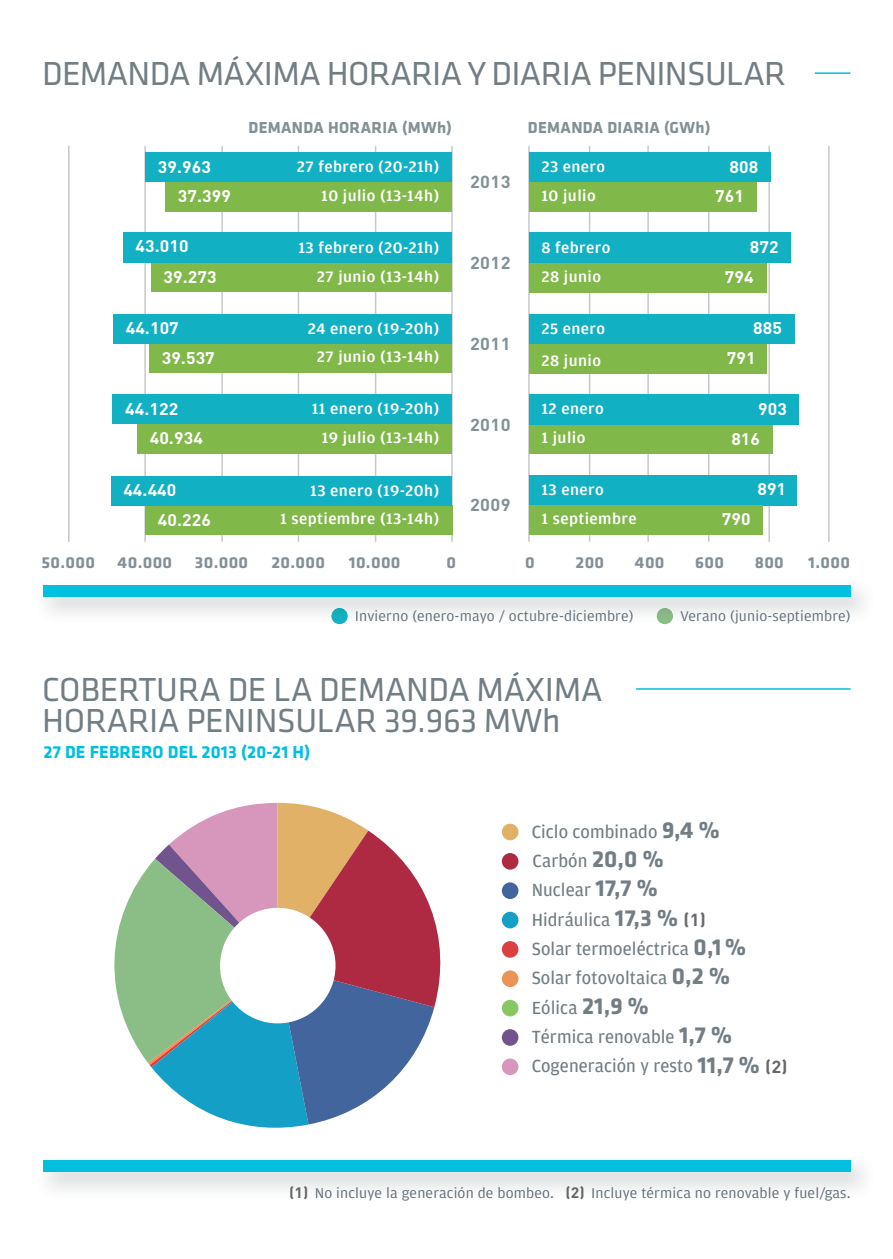
<style>
.page{position:relative;width:893px;height:1259px;background:#fff}
.page>*{position:absolute;margin:0;border:0;box-sizing:border-box;transform-origin:0 0}
.t1{font:34.5px/31.5px "Klavika Basic";letter-spacing:-.01em;color:#727d84}
.t2{font:18.6px/29.4px "Amplitude";letter-spacing:.005em;color:#727d84}
.t3{font:700 18px "Klavika Basic";letter-spacing:.01em;color:#00bfdf}
.t4{font:700 17.1px "DINOT";letter-spacing:.02em;color:#839097;scale:1.05 1}
.t5{font:700 16.8px "DINOT";letter-spacing:.005em;color:#fff;scale:1.05 1}
.t6{font:700 16.5px "Klavika Basic";letter-spacing:.02em;color:#839097;scale:1.05 1}
.t7{font:700 16.5px "Klavika Basic";letter-spacing:.02em;color:#839097}
.t8{font:500 15.9px/28.8px "Amplitude";letter-spacing:.025em;color:#fff;scale:1.05 1}
.t9{font:15px "Amplitude";letter-spacing:.01em;color:#606e76;scale:1.05 1}
.t10{font:15px "Amplitude";letter-spacing:.01em;color:#627078;scale:1.05 1}
.s1{color:#5f6d75}
.s2{color:#627179}
.s3{font-family:"Klavika Basic";font-weight:700;font-size:24px}
.s4{font-family:"DINOT";font-weight:700;font-size:17.4px;color:#67686b}
.s5{font-family:"DINOT";font-weight:700;color:#67686b}
.s6{color:#616f78}
.s7{font-family:"DINOT";font-weight:700;color:#646568}
</style>
<div class="page">
<hr style="left:815px;top:72px;width:35px;height:2px;background:#00bfdf">
<hr style="left:636px;top:688px;width:215px;height:2px;background:#00bfdf">
<div style="left:502px;top:823px;width:16px;height:17px;background:#e0b167;border-radius:50%"></div>
<div style="left:502px;top:853px;width:16px;height:16px;background:#ae2a42;border-radius:50%"></div>
<div style="left:502px;top:882px;width:16px;height:17px;background:#42659e;border-radius:50%"></div>
<div style="left:502px;top:911px;width:16px;height:17px;background:#139fc6;border-radius:50%"></div>
<div style="left:502px;top:941px;width:16px;height:16px;background:#db3f41;border-radius:50%"></div>
<div style="left:502px;top:970px;width:16px;height:17px;background:#eb9456;border-radius:50%"></div>
<div style="left:502px;top:999px;width:16px;height:17px;background:#89c765;border-radius:50%"></div>
<div style="left:502px;top:1029px;width:16px;height:16px;background:#71548d;border-radius:50%"></div>
<div style="left:502px;top:1058px;width:16px;height:17px;background:#d797bc;border-radius:50%"></div>
<div style="left:309px;top:1187px;width:253px;height:8px;background:#f6f6f7"></div>
<div style="left:567px;top:1186px;width:283px;height:9px;background:#f6f6f7"></div>
<div style="left:43px;top:1160px;width:808px;height:12px;background:#00bfdf"></div>
<img style="left:43px;top:588px;width:821px;height:30px">
<img style="left:331px;top:608px;width:17px;height:15px">
<div style="left:356px;top:610px;width:297px;height:8px;background:#f4f5f5"></div>
<img style="left:657px;top:608px;width:16px;height:15px">
<img style="left:681px;top:610px;width:169px;height:8px">
<div style="left:43px;top:585px;width:808px;height:11px;background:#00bfdf"></div>
<svg style="left:114px;top:803px;width:327px;height:325px"></svg>
<hr style="left:68px;top:146px;width:2px;height:396px;background:#c7c8ca">
<hr style="left:375px;top:146px;width:1px;height:396px;background:#c7c8ca">
<hr style="left:708px;top:146px;width:1px;height:396px;background:#c7c8ca">
<hr style="left:221px;top:146px;width:2px;height:396px;background:#c7c8ca">
<hr style="left:528px;top:146px;width:2px;height:396px;background:#c7c8ca">
<hr style="left:828px;top:146px;width:2px;height:396px;background:#c7c8ca">
<hr style="left:144px;top:146px;width:2px;height:396px;background:#c7c8ca">
<hr style="left:451px;top:146px;width:2px;height:396px;background:#c7c8ca">
<hr style="left:768px;top:146px;width:2px;height:396px;background:#c7c8ca">
<hr style="left:298px;top:146px;width:1px;height:396px;background:#c7c8ca">
<hr style="left:647px;top:146px;width:2px;height:396px;background:#c7c8ca">
<hr style="left:589px;top:146px;width:1px;height:396px;background:#c7c8ca">
<div style="left:145px;top:505px;width:307px;height:30px;background:#81b84a"></div>
<div style="left:111px;top:476px;width:340px;height:29px;background:#11b1c3"></div>
<div style="left:137px;top:424px;width:314px;height:30px;background:#81b84a"></div>
<div style="left:112px;top:394px;width:339px;height:30px;background:#11b1c3"></div>
<div style="left:149px;top:343px;width:302px;height:30px;background:#81b84a"></div>
<div style="left:113px;top:314px;width:338px;height:29px;background:#11b1c3"></div>
<div style="left:151px;top:262px;width:300px;height:30px;background:#81b84a"></div>
<div style="left:123px;top:232px;width:328px;height:30px;background:#11b1c3"></div>
<div style="left:165px;top:182px;width:286px;height:29px;background:#81b84a"></div>
<div style="left:145px;top:152px;width:306px;height:30px;background:#11b1c3"></div>
<div style="left:529px;top:475px;width:268px;height:30px;background:#11b1c3"></div>
<div style="left:529px;top:424px;width:243px;height:30px;background:#81b84a"></div>
<div style="left:529px;top:394px;width:270px;height:30px;background:#11b1c3"></div>
<div style="left:529px;top:344px;width:238px;height:30px;background:#81b84a"></div>
<div style="left:529px;top:314px;width:266px;height:30px;background:#11b1c3"></div>
<div style="left:529px;top:263px;width:238px;height:29px;background:#81b84a"></div>
<div style="left:529px;top:232px;width:262px;height:31px;background:#11b1c3"></div>
<div style="left:529px;top:182px;width:227px;height:30px;background:#81b84a"></div>
<div style="left:529px;top:152px;width:242px;height:30px;background:#11b1c3"></div>
<div style="left:529px;top:505px;width:234px;height:30px;background:#81b84a"></div>
<h1 class="t1" style="left:42px;top:57px;width:745px">DEMANDA MÁXIMA HORARIA Y DIARIA PENINSULAR</h1>
<p class="t7" style="left:249px;top:117px;width:205px">DEMANDA HORARIA (MWh)</p>
<p class="t7" style="left:528px;top:117px;width:184px">DEMANDA DIARIA (GWh)</p>
<p class="t5" style="left:158px;top:157px;width:52px">39.963</p>
<p class="t5" style="left:178px;top:186px;width:52px">37.399</p>
<p class="t5" style="left:136px;top:237px;width:52px">43.010</p>
<p class="t5" style="left:164px;top:267px;width:52px">39.273</p>
<p class="t5" style="left:126px;top:318px;width:52px">44.107</p>
<p class="t5" style="left:162px;top:348px;width:52px">39.537</p>
<p class="t5" style="left:125px;top:399px;width:52px">44.122</p>
<p class="t5" style="left:150px;top:429px;width:52px">40.934</p>
<p class="t5" style="left:123px;top:480px;width:52px">44.440</p>
<p class="t5" style="left:158px;top:510px;width:52px">40.226</p>
<p class="t8" style="left:297px;top:154px;width:137px;text-align:right">27 febrero (20-21h)<br>10 julio (13-14h)</p>
<p class="t8" style="left:541px;top:154px;width:62px">23 enero<br>10 julio</p>
<p class="t8" style="left:298px;top:234px;width:136px;text-align:right">13 febrero (20-21h)<br>27 junio (13-14h)</p>
<p class="t8" style="left:541px;top:234px;width:67px">8 febrero<br>28 junio</p>
<p class="t8" style="left:308px;top:315px;width:127px;text-align:center">24 enero (19-20h)<br>27 junio (13-14h)</p>
<p class="t8" style="left:541px;top:313px;width:62px;line-height:32.4px">25 enero<br>28 junio</p>
<p class="t8" style="left:312px;top:395px;width:123px;text-align:right">11 enero (19-20h)<br>19 julio (13-14h)</p>
<p class="t8" style="left:541px;top:396px;width:61px">12 enero<br>1 julio</p>
<p class="t8" style="left:280px;top:477px;width:153px;text-align:right">13 enero (19-20h)<br>1 septiembre (13-14h)</p>
<p class="t8" style="left:541px;top:476px;width:92px">13 enero<br>1 septiembre</p>
<p class="t4" style="left:470px;top:172px;width:40px">2013</p>
<p class="t4" style="left:470px;top:253px;width:40px">2012</p>
<p class="t4" style="left:470px;top:334px;width:40px">2011</p>
<p class="t4" style="left:470px;top:415px;width:40px">2010</p>
<p class="t4" style="left:470px;top:495px;width:40px">2009</p>
<p class="t5" style="left:729px;top:157px;width:29px">808</p>
<p class="t5" style="left:715px;top:187px;width:29px">761</p>
<p class="t5" style="left:750px;top:237px;width:29px">872</p>
<p class="t5" style="left:725px;top:267px;width:29px">794</p>
<p class="t5" style="left:753px;top:319px;width:29px">885</p>
<p class="t5" style="left:727px;top:349px;width:29px">791</p>
<p class="t5" style="left:758px;top:399px;width:29px">903</p>
<p class="t5" style="left:731px;top:429px;width:29px">816</p>
<p class="t5" style="left:722px;top:510px;width:29px">790</p>
<p class="t5" style="left:757px;top:480px;width:29px">891</p>
<p class="t6" style="left:42px;top:552px;width:52px">50.000</p>
<p class="t6" style="left:118px;top:552px;width:53px">40.000</p>
<p class="t6" style="left:195px;top:552px;width:52px">30.000</p>
<p class="t6" style="left:271px;top:552px;width:53px">20.000</p>
<p class="t6" style="left:349px;top:552px;width:51px">10.000</p>
<p class="t6" style="left:446px;top:552px;width:11px">0</p>
<p class="t6" style="left:525px;top:552px;width:11px">0</p>
<p class="t6" style="left:576px;top:552px;width:29px">200</p>
<p class="t6" style="left:635px;top:552px;width:30px">400</p>
<p class="t6" style="left:695px;top:552px;width:29px">600</p>
<p class="t6" style="left:755px;top:552px;width:29px">800</p>
<p class="t6" style="left:808px;top:552px;width:41px">1.000</p>
<p class="t10" style="left:355px;top:610px;width:267px"><span class="s1">Invi</span><span class="s2">erno</span> (en<span class="s2">ero-mayo</span> / octubre-diciembre)</p>
<p class="t10" style="left:680px;top:610px;width:164px">Verano (juni<span class="s2">o-se</span>ptiembre)</p>
<h1 class="t1" style="left:42px;top:673px;width:562px">COBERTURA DE LA DEMANDA MÁXIMA<br>HORARIA PENINSULAR 39.963 MWh</h1>
<p class="t3" style="left:43px;top:741px;width:268px">27 DE FEBRERO DEL 2013 (20-21 H)</p>
<p class="t2" style="left:532px;top:818px;width:257px">Ciclo combinado <span class="s3">9,4 %<br></span>Carbón <span class="s3">20,0 %<br></span>Nuclear <span class="s3">17,7 %<br></span>Hidráulica <span class="s3">17,3 %</span> <span class="s4">(1)<br></span>Solar termoeléctrica <span class="s3">0,1 %<br></span>Solar fotovoltaica <span class="s3">0,2 %<br></span>Eólica <span class="s3">21,9 %<br></span>Térmica renovable <span class="s3">1,7 %<br></span>Cogeneración y resto <span class="s3">11,7 %</span> <span class="s4">(2)</span></p>
<p class="t9" style="left:289px;top:1187px;width:536px"><span class="s5">(1)</span> <span class="s6">No</span> incluye la <span class="s6">gene</span>ración de bombeo<span class="s2">.</span> <span class="s7">(2)</span> <span class="s6">In</span>cluye térmic<span class="s6">a no ren</span>ovable y fuel/ga<span class="s6">s.</span></p>
</div>
